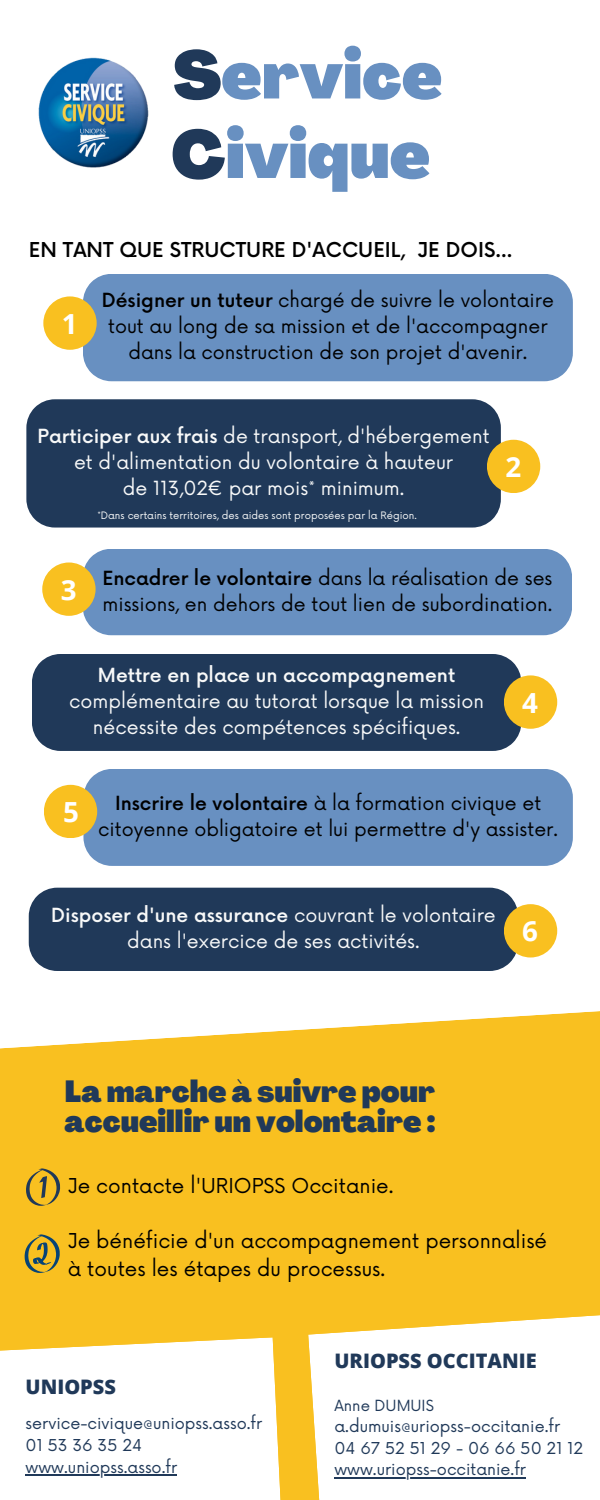
<style>
.page{position:relative;width:600px;height:1500px;background:#fff}
.page>*{position:absolute;margin:0;border:0;box-sizing:border-box;transform-origin:0 0}
.t1{font:900 66px "Agrandir";color:#6890c1}
.t2{font:900 30px/30px "Agrandir";color:#203959}
.t3{font:700 27.7px "Open Sans";color:#fff}
.t4{font:20px "Now";color:#000}
.t5{font:500 20px "Now";color:#000}
.t6{font:800 20px "Open Sans";color:#203959}
.t7{font:19px/26.2px "Now";color:#000;text-align:center}
.t8{font:19px/26.2px "Now";color:#f8f9f9;text-align:center}
.t9{font:16px "Now";color:#203959}
.t10{font:15px "Now";color:#203959}
.t11{font:10px "Now";color:#f8f9f9}
.s1{color:#203959}
.s2{font-weight:500}
</style>
<div class="page">
<img style="left:38px;top:57px;width:111px;height:111px">
<div style="left:0;top:1011px;width:600px;height:489px;background:#f9c020"></div>
<div style="left:83px;top:274px;width:490px;height:107px;background:#6890c1"></div>
<div style="left:43px;top:296px;width:54px;height:54px;background:#f9c020;border-radius:50%"></div>
<div style="left:26px;top:399px;width:475px;height:129px;background:#203959"></div>
<div style="left:487px;top:440px;width:53px;height:53px;background:#f9c020;border-radius:50%"></div>
<div style="left:83px;top:549px;width:489px;height:86px;background:#6890c1"></div>
<div style="left:42px;top:563px;width:54px;height:53px;background:#f9c020;border-radius:50%"></div>
<div style="left:32px;top:654px;width:489px;height:97px;background:#203959"></div>
<div style="left:504px;top:675px;width:53px;height:54px;background:#f9c020;border-radius:50%"></div>
<div style="left:83px;top:769px;width:490px;height:97px;background:#6890c1"></div>
<div style="left:44px;top:785px;width:53px;height:53px;background:#f9c020;border-radius:50%"></div>
<div style="left:29px;top:888px;width:488px;height:83px;background:#203959"></div>
<div style="left:504px;top:904px;width:53px;height:54px;background:#f9c020;border-radius:50%"></div>
<svg style="left:0;top:1337px;width:286px;height:163px"></svg>
<svg style="left:308px;top:1287px;width:292px;height:213px"></svg>
<svg style="left:26px;top:1168px;width:34px;height:38px"></svg>
<svg style="left:25px;top:1234px;width:35px;height:39px"></svg>
<hr style="left:26px;top:1474px;width:151px;height:2px;background:#203959">
<hr style="left:334px;top:1477px;width:192px;height:1px;background:#203959">
<p class="t1" style="left:173px;top:49px;width:272px"><span class="s1">S</span>ervice</p>
<p class="t1" style="left:171px;top:128px;width:261px"><span class="s1">C</span>ivique</p>
<p class="t5" style="left:29px;top:239px;width:485px">EN TANT QUE STRUCTURE D'ACCUEIL, JE DOIS...</p>
<p class="t3" style="left:62px;top:304px;width:17px">1</p>
<p class="t7" style="left:102px;top:288px;width:454px"><span class="s2">Désigner un tuteur</span> chargé de suivre le volontaire tout au long de sa mission et de l'accompagner dans la construction de son projet d'avenir.</p>
<p class="t8" style="left:38px;top:424px;width:454px"><span class="s2">Participer aux frais</span> de transport, d'hébergement et d'alimentation du volontaire à hauteur</p>
<p class="t8" style="left:123px;top:476px;width:283px">de 113,02€ par mois* minimum.</p>
<p class="t11" style="left:97px;top:510px;width:321px">*Dans certains territoires, des aides sont proposées par la Région.</p>
<p class="t3" style="left:505px;top:447px;width:17px">2</p>
<p class="t3" style="left:61px;top:570px;width:17px">3</p>
<p class="t7" style="left:102px;top:566px;width:452px;text-align:left"><span class="s2">Encadrer le volontaire</span> dans la réalisation de ses missions, en dehors de tout lien de subordination.</p>
<p class="t8" style="left:69px;top:663px;width:416px"><span class="s2">Mettre en place un accompagnement </span>complémentaire au tutorat lorsque la mission nécessite des compétences spécifiques.</p>
<p class="t3" style="left:522px;top:683px;width:17px">4</p>
<p class="t3" style="left:63px;top:793px;width:17px">5</p>
<p class="t7" style="left:98px;top:791px;width:461px"><span class="s2">Inscrire le volontaire</span> à la formation civique et citoyenne obligatoire et lui permettre d'y assister.</p>
<p class="t8" style="left:51px;top:903px;width:446px"><span class="s2">Disposer d'une assurance</span> couvrant le volontaire dans l'exercice de ses activités.</p>
<p class="t3" style="left:522px;top:912px;width:17px">6</p>
<p class="t2" style="left:65px;top:1079px;width:372px">La marche à suivre pour accueillir un volontaire :</p>
<p class="t4" style="left:68px;top:1175px;width:327px">Je contacte l'URIOPSS Occitanie.</p>
<p class="t4" style="left:68px;top:1230px;width:481px">Je bénéficie d'un accompagnement personnalisé</p>
<p class="t4" style="left:68px;top:1258px;width:319px">à toutes les étapes du processus.</p>
<p class="t6" style="left:26px;top:1373px;width:92px">UNIOPSS</p>
<p class="t9" style="left:26px;top:1414px;width:238px">service-civique@uniopss.asso.fr</p>
<p class="t9" style="left:26px;top:1436px;width:118px">01 53 36 35 24</p>
<p class="t9" style="left:26px;top:1458px;width:153px">www.uniopss.asso.fr</p>
<p class="t6" style="left:334px;top:1347px;width:204px">URIOPSS OCCITANIE</p>
<p class="t10" style="left:334px;top:1397px;width:101px">Anne DUMUIS</p>
<p class="t9" style="left:334px;top:1417px;width:227px">a.dumuis@uriopss-occitanie.fr</p>
<p class="t9" style="left:334px;top:1439px;width:250px">04 67 52 51 29 - 06 66 50 21 12</p>
<p class="t9" style="left:334px;top:1461px;width:193px">www.uriopss-occitanie.fr</p>
</div>
